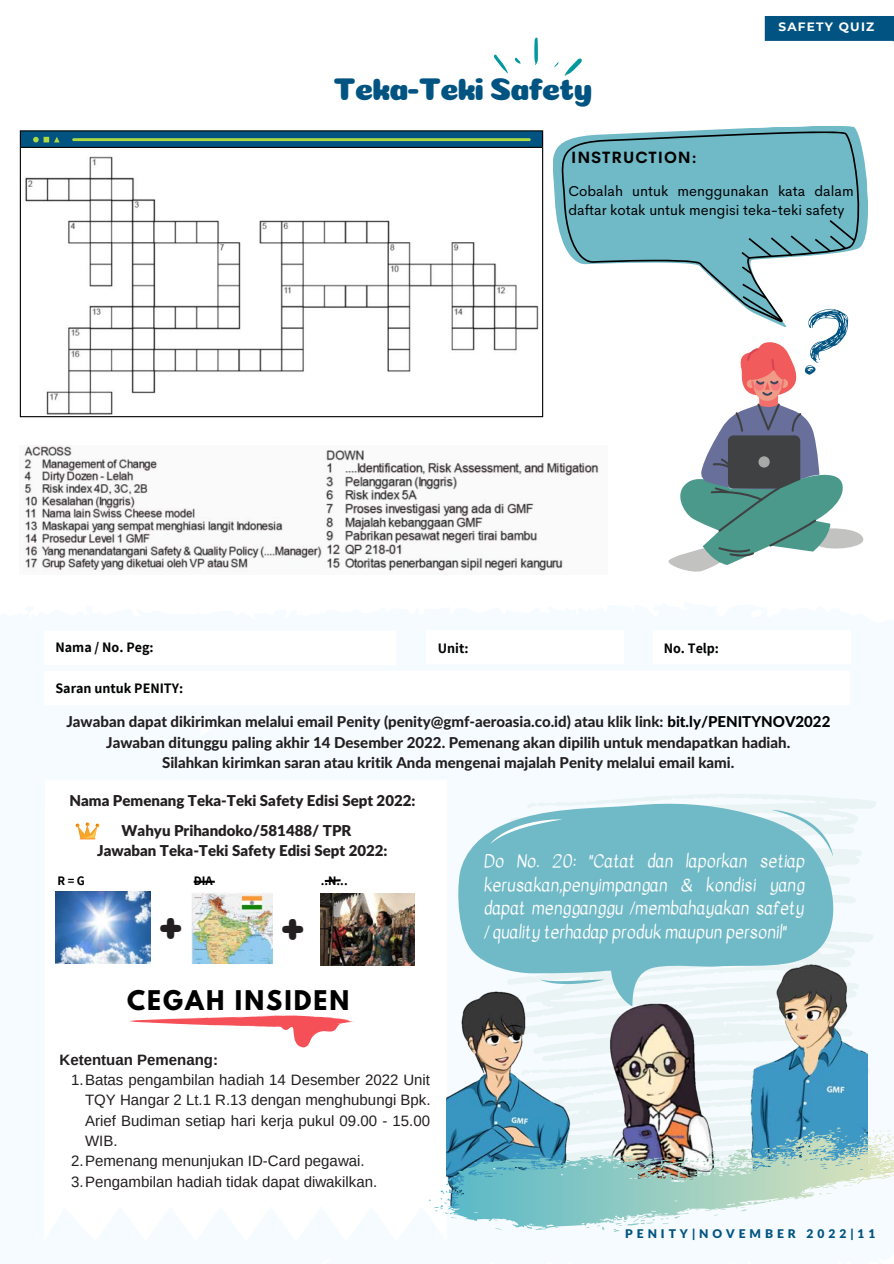
<style>
.page{position:relative;width:894px;height:1264px;background:#fff}
.page>*{position:absolute;margin:0;border:0;box-sizing:border-box;transform-origin:0 0}
.t1{font:45px "Coiny";color:#231f20}
.t2{font:31.5px "Coiny";letter-spacing:-.045em;color:#015481}
.t3{font:700 24px "League Spartan";letter-spacing:.085em;color:#000}
.t4{font:17.1px/23.7px "Kavivanar";color:#fcfdfd;text-align:justify}
.t5{font:700 16.05px "Cerebri Sans";letter-spacing:.06em;color:#000}
.t6{font:800 15px/20.2px "Lato Latin";color:#231f20;text-align:center}
.t7{font:15px "Arimo";color:#231f20}
.t8{font:900 15px/29.7px "Lato Latin";color:#231f20}
.t9{font:700 15px "Arimo";color:#231f20}
.t10{font:14.4px/19.2px "Cerebri Sans";color:#000}
.t11{font:700 14.1px "Assistant";color:#030404}
.t12{font:700 12.75px "Assistant";color:#000}
.t13{font:700 12.15px "Montserrat";letter-spacing:.1em;color:#fcfdfd}
.t14{font:900 12px "Lato Latin";letter-spacing:.33em;color:#015481}
.s1{color:#000}
</style>
<div class="page">
<svg style="left:573px;top:1060px;width:297px;height:67px;fill:#ebf5f5"></svg>
<svg style="left:573px;top:1066px;width:31px;height:9px"></svg>
<div style="left:573px;top:930px;width:300px;height:130px;background:#edf6f7"></div>
<svg style="left:607px;top:793px;width:269px;height:123px;fill:#f5fbff"></svg>
<svg style="left:532px;top:800px;width:78px;height:3px"></svg>
<svg style="left:458px;top:803px;width:375px;height:203px;background:#88c5d0"></svg>
<svg style="left:540px;top:979px;width:64px;height:5px"></svg>
<svg style="left:771px;top:810px;width:62px;height:46px"></svg>
<svg style="left:490px;top:819px;width:72px;height:25px;background:#89c5d0"></svg>
<img style="left:446px;top:991px;width:127px;height:136px">
<img style="left:743px;top:956px;width:124px;height:171px">
<img style="left:608px;top:1003px;width:111px;height:124px">
<svg style="left:564px;top:58px;width:17px;height:18px"></svg>
<svg style="left:534px;top:37px;width:3px;height:28px"></svg>
<svg style="left:494px;top:54px;width:14px;height:19px"></svg>
<svg style="left:515px;top:58px;width:5px;height:6px"></svg>
<svg style="left:76px;top:822px;width:23px;height:17px"></svg>
<img style="left:429px;top:1127px;width:464px;height:105px">
<img style="left:56px;top:891px;width:94px;height:72px">
<img style="left:192px;top:892px;width:81px;height:71px">
<hr style="left:194px;top:880px;width:21px;height:2px;background:#000">
<img style="left:320px;top:893px;width:94px;height:72px">
<svg style="left:324px;top:879px;width:17px;height:4px"></svg>
<div style="left:764px;top:16px;width:129px;height:25px;background:#015481"></div>
<svg style="left:20px;top:130px;width:523px;height:287px"></svg>
<svg style="left:33px;top:137px;width:27px;height:5px"></svg>
<hr style="left:72px;top:138px;width:458px;height:3px;background:#adda43">
<svg style="left:130px;top:1014px;width:224px;height:33px"></svg>
<img style="left:24px;top:445px;width:575px;height:128px">
<svg style="left:553px;top:126px;width:315px;height:119px"></svg>
<svg style="left:559px;top:130px;width:303px;height:153px;fill:#70b9c6"></svg>
<svg style="left:741px;top:266px;width:10px;height:8px"></svg>
<svg style="left:741px;top:219px;width:113px;height:40px;background:#6facb6"></svg>
<svg style="left:668px;top:283px;width:196px;height:289px"></svg>
<h2 class="t2" style="left:333px;top:71px;width:261px">Teka-Teki Safety</h2>
<p class="t5" style="left:571px;top:147px;width:127px">INSTRUCTION:</p>
<p class="t13" style="left:778px;top:19px;width:97px">SAFETY QUIZ</p>
<p class="t10" style="left:568px;top:181px;width:286px">Cobalah untuk menggunakan kata dalam daftar kotak untuk mengisi teka-teki safety</p>
<p class="t11" style="left:55px;top:638px;width:100px">Nama / No. Peg:</p>
<p class="t11" style="left:437px;top:638px;width:32px">Unit:</p>
<p class="t11" style="left:663px;top:638px;width:57px">No. Telp:</p>
<p class="t11" style="left:55px;top:678px;width:129px">Saran untuk PENITY:</p>
<p class="t6" style="left:66px;top:712px;width:765px">Jawaban dapat dikirimkan melalui email Penity (penity@gmf-aeroasia.co.id) atau klik link: <span class="s1">bit.ly/PENITYNOV2022<br></span>Jawaban ditunggu paling akhir 14 Desember 2022. Pemenang akan dipilih untuk mendapatkan hadiah.<br>Silahkan kirimkan saran atau kritik Anda mengenai majalah Penity melalui email kami.</p>
<p class="t8" style="left:122px;top:786px;width:295px;text-indent:-52px">Nama Pemenang Teka-Teki Safety Edisi Sept 2022:<br>Wahyu Prihandoko/581488/ TPR</p>
<p class="t8" style="left:97px;top:837px;width:292px">Jawaban Teka-Teki Safety Edisi Sept 2022:</p>
<p class="t12" style="left:57px;top:872px;width:29px">R = G</p>
<h1 class="t1" style="left:158px;top:897px;width:26px">+</h1>
<p class="t12" style="left:194px;top:872px;width:20px">DIA</p>
<p class="t12" style="left:321px;top:872px;width:28px">..N...</p>
<h1 class="t1" style="left:280px;top:898px;width:26px">+</h1>
<h3 class="t3" style="left:127px;top:988px;width:224px">CEGAH INSIDEN</h3>
<p class="t9" style="left:60px;top:1051px;width:160px">Ketentuan Pemenang:</p>
<p class="t7" style="left:71px;top:1071px;width:360px">1.Batas pengambilan hadiah 14 Desember 2022 Unit</p>
<p class="t7" style="left:85px;top:1091px;width:347px">TQY Hangar 2 Lt.1 R.13 dengan menghubungi Bpk.</p>
<p class="t7" style="left:85px;top:1112px;width:346px">Arief Budiman setiap hari kerja pukul 09.00 - 15.00</p>
<p class="t7" style="left:85px;top:1132px;width:34px">WIB.</p>
<p class="t7" style="left:71px;top:1152px;width:295px">2.Pemenang menunjukan ID-Card pegawai.</p>
<p class="t7" style="left:71px;top:1172px;width:307px">3.Pengambilan hadiah tidak dapat diwakilkan.</p>
<p class="t4" style="left:483px;top:849px;width:322px">Do No. 20: "Catat dan laporkan setiap kerusakan,penyimpangan &amp; kondisi yang dapat mengganggu /membahayakan safety / quality terhadap produk maupun personil"</p>
<p class="t14" style="left:625px;top:1227px;width:252px">PENITY|NOVEMBER 2022|11</p>
</div>
